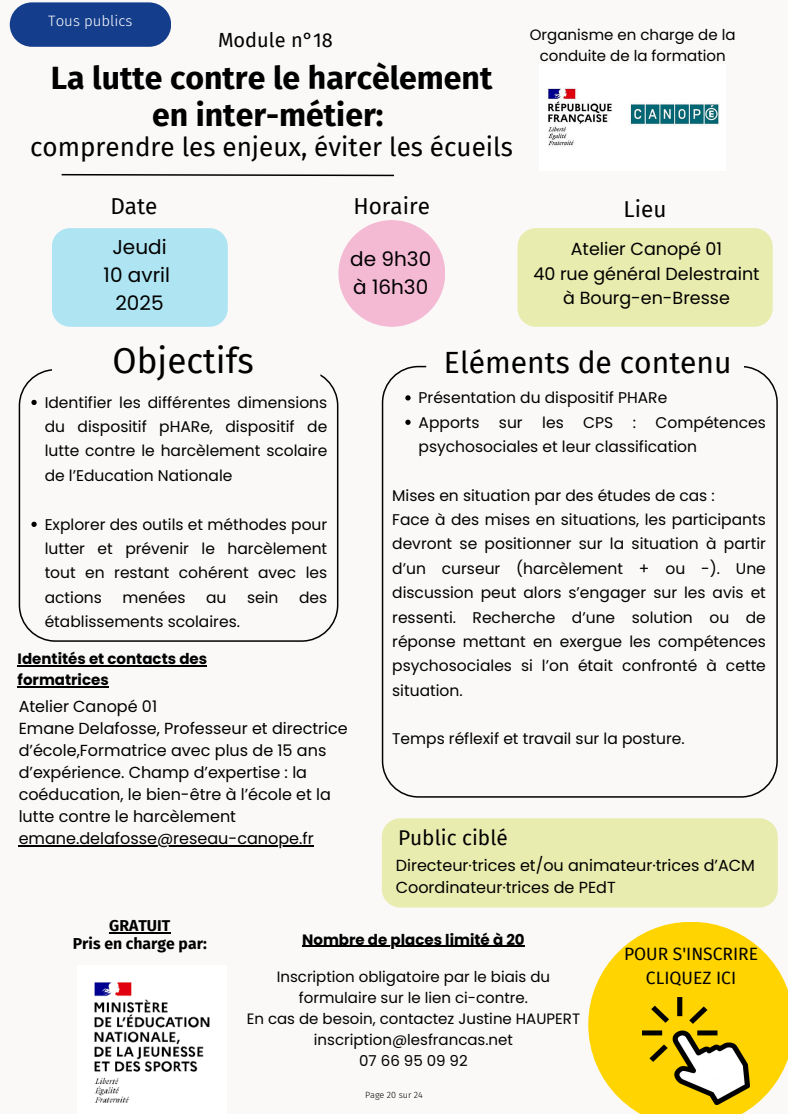
<style>
.page{position:relative;width:788px;height:1114px;background:#fff}
.page>*{position:absolute;margin:0;border:0;box-sizing:border-box;transform-origin:0 0}
.t1{font:35px "Fira Sans";color:#000}
.t2{font:700 32px/36.4px "Fira Sans";color:#000;text-align:center}
.t3{font:30px "Fira Sans";color:#000}
.t4{font:26px "Fira Sans";color:#000}
.t5{font:22.5px "Fira Sans";color:#000}
.t6{font:20.8px "Fira Sans";color:#000}
.t7{font:20px/27.8px "Poppins";color:#000}
.t8{font:20px "Fira Sans";color:#000}
.t9{font:17.5px/24.4px "Poppins";color:#000;text-align:center}
.t10{font:17.4px/24.1px "Fira Sans";color:#000;text-align:center}
.t11{font:16px/22.1px "Poppins";color:#000}
.t12{font:700 15.75px "Fira Sans";color:#000}
.t13{font:15.5px/24.4px "Poppins";color:#000;text-align:justify}
.t14{font:15px/21px "Poppins";color:#000;text-align:center}
.t15{font:700 15px/21px "Poppins";color:#000}
.t16{font:300 15px "Fira Sans";color:#fff}
.t17{font:300 9px "Fira Sans";color:#000}
</style>
<div class="page">
<div style="left:0;top:0;width:787px;height:1114px;background:#faf9f8"></div>
<img style="left:548px;top:88px;width:171px;height:58px">
<div style="left:52px;top:228px;width:176px;height:99px;background:#afe4f2;border-radius:18px"></div>
<div style="left:338px;top:220px;width:107px;height:107px;background:#f4b9d3;border-radius:50%"></div>
<div style="left:382px;top:818px;width:395px;height:89px;background:#e8ecae;border-radius:18px"></div>
<svg style="left:19px;top:369px;width:319px;height:273px"></svg>
<svg style="left:52px;top:369px;width:269px;height:24px"></svg>
<svg style="left:382px;top:366px;width:395px;height:431px"></svg>
<div style="left:426px;top:349px;width:318px;height:37px;background:#faf9f8;border-radius:19px"></div>
<svg style="left:588px;top:922px;width:199px;height:192px;fill:#ffd400"></svg>
<img style="left:642px;top:997px;width:107px;height:107px">
<svg style="left:61px;top:173px;width:333px;height:4px"></svg>
<svg style="left:405px;top:395px;width:5px;height:5px"></svg>
<svg style="left:405px;top:420px;width:5px;height:5px"></svg>
<div style="left:517px;top:228px;width:255px;height:99px;background:#e8ecae;border-radius:18px"></div>
<hr style="left:302px;top:945px;width:222px;height:2px;background:#000">
<svg style="left:31px;top:400px;width:6px;height:5px"></svg>
<svg style="left:31px;top:522px;width:6px;height:5px"></svg>
<hr style="left:109px;top:932px;width:61px;height:1px;background:#000">
<hr style="left:18px;top:665px;width:189px;height:1px;background:#000">
<hr style="left:18px;top:686px;width:91px;height:1px;background:#000">
<hr style="left:19px;top:845px;width:295px;height:2px;background:#000">
<img style="left:94px;top:982px;width:116px;height:121px">
<div style="left:10px;top:2px;width:161px;height:45px;background:#143d8b;border-radius:22px"></div>
<p class="t16" style="left:48px;top:12px;width:86px">Tous publics</p>
<h3 class="t14" style="left:529px;top:24px;width:207px">Organisme en charge de la conduite de la formation</h3>
<p class="t8" style="left:218px;top:28px;width:116px">Module n°18</p>
<p class="t2" style="left:51px;top:60px;width:443px">La lutte contre le harcèlement en inter-métier:</p>
<p class="t4" style="left:30px;top:132px;width:484px">comprendre les enjeux, éviter les écueils</p>
<p class="t5" style="left:110px;top:193px;width:49px">Date</p>
<h1 class="t5" style="left:353px;top:193px;width:78px">Horaire</h1>
<h4 class="t5" style="left:623px;top:196px;width:44px">Lieu</h4>
<p class="t7" style="left:104px;top:234px;width:68px;text-align:center">Jeudi<br>10 avril<br>2025</p>
<p class="t9" style="left:533px;top:237px;width:228px">Atelier Canopé 01<br>40 rue général Delestraint à Bourg-en-Bresse</p>
<h3 class="t7" style="left:350px;top:245px;width:82px">de 9h30 à 16h30</h3>
<h3 class="t1" style="left:112px;top:340px;width:143px">Objectifs</h3>
<h4 class="t3" style="left:444px;top:345px;width:289px">Eléments de contenu</h4>
<h3 class="t13" style="left:45px;top:390px;width:284px">Identifier les différentes dimensions du dispositif pHARe, dispositif de lutte contre le harcèlement scolaire de l’Education Nationale</h3>
<h6 class="t13" style="left:45px;top:512px;width:284px">Explorer des outils et méthodes pour lutter et prévenir le harcèlement tout en restant cohérent avec les actions</h6>
<h6 class="t13" style="left:123px;top:585px;width:64px">menées</h6>
<h6 class="t13" style="left:206px;top:585px;width:22px">au</h6>
<h6 class="t13" style="left:247px;top:585px;width:33px">sein</h6>
<h6 class="t13" style="left:299px;top:585px;width:30px">des</h6>
<h6 class="t13" style="left:45px;top:609px;width:197px">établissements scolaires.</h6>
<p class="t15" style="left:18px;top:648px;width:191px">Identités et contacts des formatrices</p>
<p class="t11" style="left:19px;top:695px;width:330px">Atelier Canopé 01<br>Emane Delafosse, Professeur et directrice d’école,Formatrice avec plus de 15 ans d’expérience. Champ d’expertise : la coéducation, le bien-être à l’école et la lutte contre le harcèlement</p>
<p class="t11" style="left:19px;top:827px;width:296px">emane.delafosse@reseau-canope.fr</p>
<h1 class="t13" style="left:418px;top:385px;width:250px">Présentation du dispositif PHARe</h1>
<h2 class="t13" style="left:418px;top:410px;width:62px">Apports</h2>
<h2 class="t13" style="left:499px;top:410px;width:25px">sur</h2>
<h2 class="t13" style="left:542px;top:410px;width:23px">les</h2>
<h2 class="t13" style="left:583px;top:410px;width:32px">CPS</h2>
<h2 class="t13" style="left:632px;top:410px;width:5px">:</h2>
<h2 class="t13" style="left:418px;top:410px;width:349px;text-indent:237px">Compétences psychosociales et leur classification</h2>
<p class="t13" style="left:392px;top:483px;width:324px">Mises en situation par des études de cas :</p>
<p class="t13" style="left:392px;top:507px;width:375px">Face à des mises en situations, les participants devront se positionner sur la situation à partir d’un curseur (harcèlement + ou -). Une discussion peut alors s’engager sur les avis et ressenti. Recherche d’une solution ou de réponse mettant en exergue les compétences psychosociales si l’on était confronté à cette situation.</p>
<p class="t13" style="left:392px;top:727px;width:294px">Temps réflexif et travail sur la posture.</p>
<h4 class="t6" style="left:398px;top:826px;width:111px">Public ciblé</h4>
<h6 class="t11" style="left:396px;top:854px;width:361px">Directeur·trices et/ou animateur·trices d’ACM<br>Coordinateur·trices de PEdT</h6>
<h5 class="t12" style="left:109px;top:916px;width:63px">GRATUIT</h5>
<p class="t12" style="left:73px;top:934px;width:135px">Pris en charge par:</p>
<p class="t15" style="left:302px;top:929px;width:224px">Nombre de places limité à 20</p>
<p class="t14" style="left:277px;top:966px;width:275px">Inscription obligatoire par le biais du formulaire sur le lien ci-contre.</p>
<h6 class="t14" style="left:247px;top:1008px;width:335px">En cas de besoin, contactez Justine HAUPERT</h6>
<p class="t14" style="left:314px;top:1029px;width:200px">inscription@lesfrancas.net</p>
<p class="t14" style="left:359px;top:1050px;width:110px">07 66 95 09 92</p>
<p class="t17" style="left:365px;top:1089px;width:59px">Page 20 sur 24</p>
<p class="t10" style="left:624px;top:942px;width:135px">POUR S'INSCRIRE<br>CLIQUEZ ICI</p>
</div>
